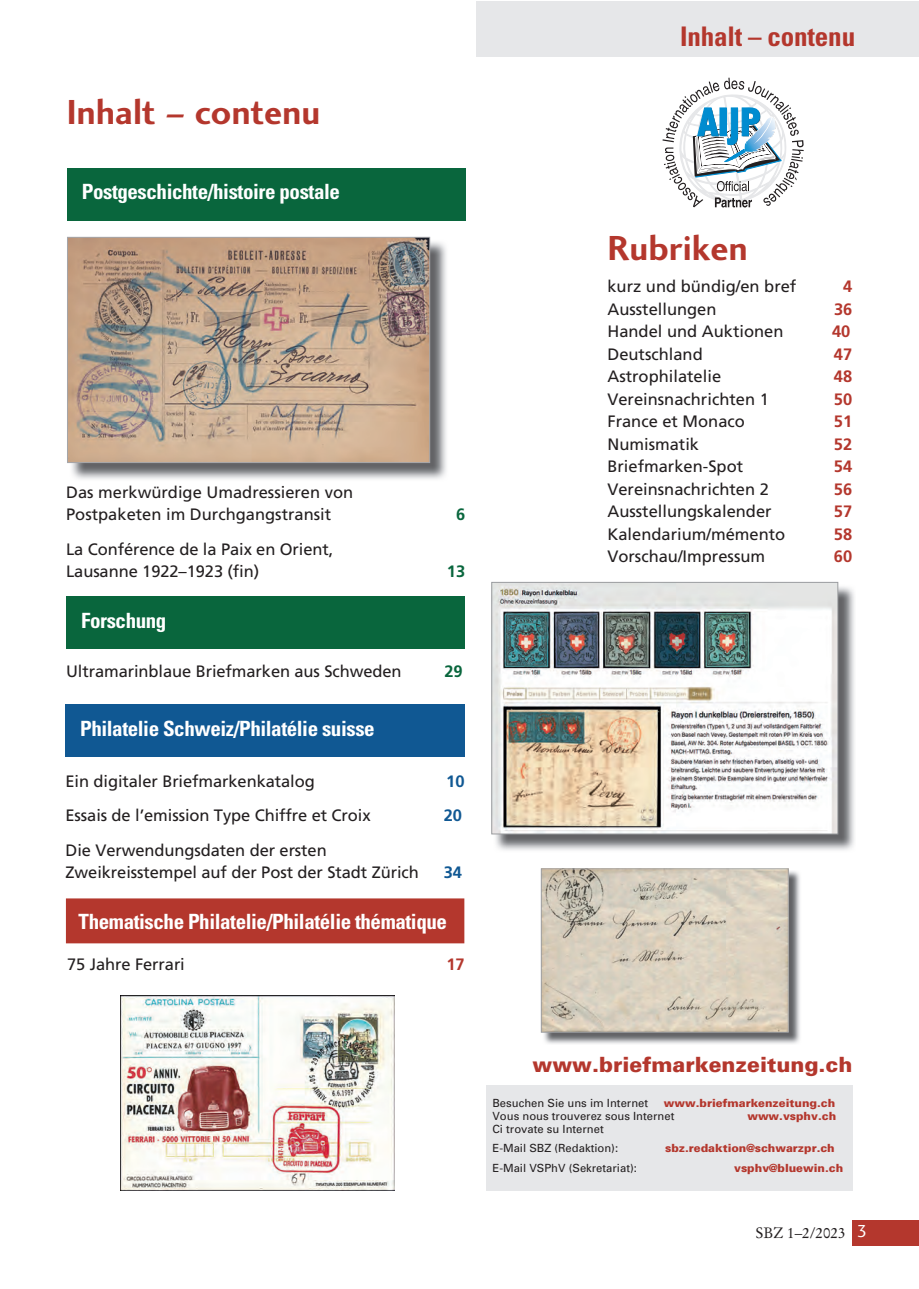
<style>
.page{position:relative;width:919px;height:1289px;background:#fff}
.page>*{position:absolute;margin:0;border:0;box-sizing:border-box;transform-origin:0 0}
.t1{font:36px "Charlotte Sans Bold Plain";color:#b4372d}
.t2{font:700 condensed 27px "Univers";letter-spacing:-.005em;color:#b4372d}
.t3{font:700 condensed 21px "Univers";letter-spacing:-.02em;color:#fff}
.t4{font:900 21px "Univers";color:#b4372d}
.t5{font:16.5px/22.5px "Frutiger";color:#231f20}
.t6{font:700 16.5px "Frutiger";color:#b4372d}
.t7{font:700 16.5px "Frutiger";color:#105893}
.t8{font:700 16.5px "Frutiger";color:#09663d}
.t9{font:15px "Stempel Garamond";color:#231f20}
.t10{font:11.25px/19.2px "Univers";color:#231f20}
.t11{font:900 11.25px "Univers";color:#b4372d}
.s1{font-family:"Charlotte Sans Book Plain";font-size:18px;color:#fff}
</style>
<div class="page">
<div style="left:852px;top:1220px;width:66px;height:25px;background:#b4372d"></div>
<svg style="left:662px;top:78px;width:141px;height:130px"></svg>
<div style="left:486px;top:1085px;width:366px;height:106px;background:#e6e7e9"></div>
<div style="left:66px;top:898px;width:398px;height:45px;background:#b4372d"></div>
<div style="left:67px;top:168px;width:398px;height:53px;background:#09663d"></div>
<div style="left:476px;top:1px;width:442px;height:55px;background:#e6e7e9"></div>
<div style="left:65px;top:704px;width:399px;height:53px;background:#105893"></div>
<div style="left:66px;top:596px;width:398px;height:53px;background:#09663d"></div>
<img style="left:70px;top:239px;width:376px;height:240px">
<img style="left:69px;top:239px;width:359px;height:222px">
<div style="left:67px;top:237px;width:363px;height:226px;border:1px solid #a5a6aa"></div>
<img style="left:542px;top:870px;width:258px;height:174px">
<img style="left:543px;top:870px;width:243px;height:160px">
<div style="left:541px;top:868px;width:247px;height:164px;border:1px solid #9d9fa2"></div>
<img style="left:493px;top:584px;width:362px;height:266px">
<img style="left:493px;top:584px;width:343px;height:248px">
<div style="left:491px;top:582px;width:347px;height:252px;border:1px solid #9b9da0"></div>
<img style="left:120px;top:995px;width:274px;height:194px">
<h1 class="t1" style="left:67px;top:90px;width:255px">Inhalt – contenu</h1>
<p class="t3" style="left:82px;top:179px;width:260px">Postgeschichte/histoire postale</p>
<p class="t5" style="left:66px;top:480px;width:288px">Das merkwürdige Umadressieren von<br>Postpaketen im Durchgangstransit</p>
<p class="t5" style="left:66px;top:537px;width:269px">La Conférence de la Paix en Orient,<br>Lausanne 1922–1923 (fin)</p>
<p class="t3" style="left:81px;top:607px;width:87px">Forschung</p>
<p class="t8" style="left:456px;top:504px;width:11px">6</p>
<p class="t8" style="left:447px;top:561px;width:20px">13</p>
<p class="t5" style="left:66px;top:660px;width:337px">Ultramarinblaue Briefmarken aus Schweden</p>
<p class="t8" style="left:444px;top:661px;width:20px">29</p>
<p class="t3" style="left:80px;top:715px;width:296px">Philatelie Schweiz/Philatélie suisse</p>
<p class="t5" style="left:66px;top:769px;width:251px">Ein digitaler Briefmarkenkatalog</p>
<p class="t7" style="left:446px;top:771px;width:20px">10</p>
<p class="t5" style="left:66px;top:804px;width:306px">Essais de l’emission Type Chiffre et Croix</p>
<p class="t7" style="left:444px;top:805px;width:20px">20</p>
<p class="t5" style="left:66px;top:838px;width:355px">Die Verwendungsdaten der ersten<br>Zweikreisstempel auf der Post der Stadt Zürich</p>
<p class="t7" style="left:444px;top:862px;width:20px">34</p>
<p class="t3" style="left:79px;top:908px;width:370px">Thematische Philatelie/Philatélie thématique</p>
<p class="t5" style="left:67px;top:952px;width:119px">75 Jahre Ferrari</p>
<p class="t6" style="left:446px;top:954px;width:20px">17</p>
<h2 class="t2" style="left:680px;top:20px;width:176px">Inhalt – contenu</h2>
<h1 class="t1" style="left:607px;top:227px;width:142px">Rubriken</h1>
<p class="t5" style="left:607px;top:275px;width:190px">kurz und bündig/en bref</p>
<p class="t6" style="left:842px;top:277px;width:11px">4</p>
<p class="t5" style="left:607px;top:297px;width:111px">Ausstellungen</p>
<p class="t6" style="left:834px;top:299px;width:20px">36</p>
<p class="t5" style="left:607px;top:320px;width:178px">Handel und Auktionen</p>
<p class="t6" style="left:832px;top:322px;width:20px">40</p>
<p class="t5" style="left:607px;top:342px;width:97px">Deutschland</p>
<p class="t6" style="left:833px;top:344px;width:20px">47</p>
<p class="t5" style="left:607px;top:365px;width:115px">Astrophilatelie</p>
<p class="t6" style="left:833px;top:367px;width:20px">48</p>
<p class="t5" style="left:607px;top:388px;width:163px">Vereinsnachrichten 1</p>
<p class="t6" style="left:833px;top:389px;width:20px">50</p>
<p class="t5" style="left:607px;top:410px;width:139px">France et Monaco</p>
<p class="t6" style="left:833px;top:412px;width:20px">51</p>
<p class="t5" style="left:607px;top:433px;width:93px">Numismatik</p>
<p class="t6" style="left:833px;top:434px;width:20px">52</p>
<p class="t5" style="left:607px;top:455px;width:137px">Briefmarken-Spot</p>
<p class="t6" style="left:833px;top:457px;width:20px">54</p>
<p class="t5" style="left:607px;top:478px;width:163px">Vereinsnachrichten 2</p>
<p class="t6" style="left:833px;top:479px;width:20px">56</p>
<p class="t5" style="left:607px;top:500px;width:166px">Ausstellungskalender</p>
<p class="t6" style="left:833px;top:502px;width:20px">57</p>
<p class="t5" style="left:607px;top:523px;width:179px">Kalendarium/mémento</p>
<p class="t6" style="left:833px;top:524px;width:20px">58</p>
<p class="t5" style="left:607px;top:545px;width:159px">Vorschau/Impressum</p>
<p class="t6" style="left:833px;top:547px;width:20px">60</p>
<p class="t4" style="left:532px;top:1051px;width:321px">www.briefmarkenzeitung.ch</p>
<p class="t10" style="left:492px;top:1093px;width:157px">Besuchen Sie uns im Internet</p>
<p class="t11" style="left:663px;top:1095px;width:173px">www.briefmarkenzeitung.ch</p>
<p class="t10" style="left:492px;top:1106px;width:183px">Vous nous trouverez sous Internet</p>
<p class="t11" style="left:747px;top:1109px;width:90px">www.vsphv.ch</p>
<p class="t10" style="left:492px;top:1119px;width:127px">Ci trovate su Internet<br>E-Mail SBZ (Redaktion):</p>
<p class="t11" style="left:665px;top:1141px;width:171px">sbz.redaktion@schwarzpr.ch</p>
<p class="t10" style="left:492px;top:1157px;width:146px">E-Mail VSPhV (Sekretariat):</p>
<p class="t11" style="left:734px;top:1160px;width:110px">vsphv@bluewin.ch</p>
<p class="t9" style="left:755px;top:1223px;width:113px">SBZ 1–2/2023 <span class="s1">3</span></p>
</div>
